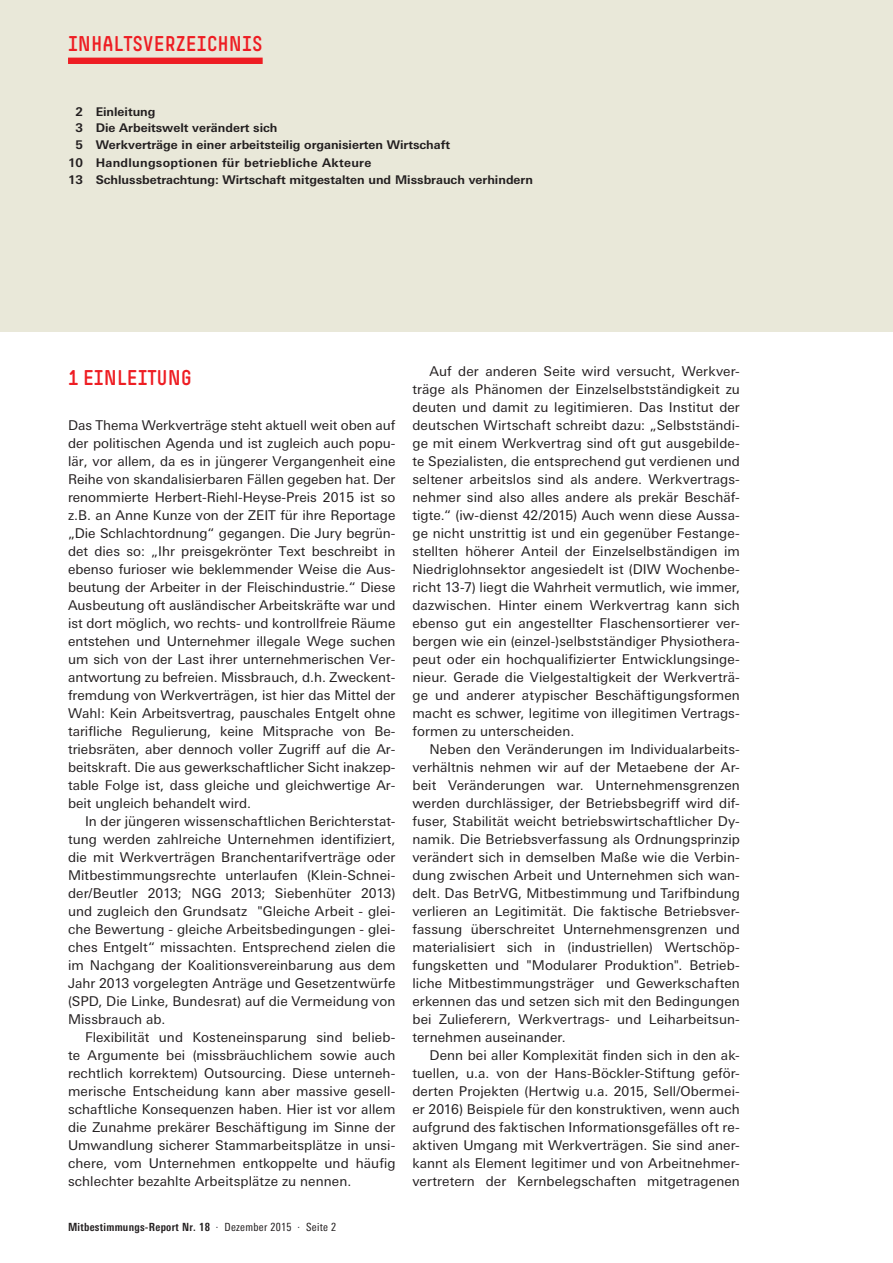
<style>
.page{position:relative;width:893px;height:1263px;background:#fff}
.page>*{position:absolute;margin:0;border:0;box-sizing:border-box;transform-origin:0 0}
.Headline_Rubriken_mi{font:21px "Simple HBS";color:#ee1d23}
.Headline_1___Inhalt{font:21px "Simple HBS";color:#ee1d23}
.Copytext_mit_Einzug{font:13.5px/18px "Univers Next Pro";letter-spacing:.005em;color:#231f20;text-align:justify}
.Copytext_ohne_Einzug{font:13.5px/18px "Univers Next Pro";color:#231f20;text-align:justify}
.Inhaltsverzeichnis{font:700 12px "Univers Next Pro";color:#231f20}
.Inhaltsverzeichnis-2{font:700 12px "Univers Next Pro";letter-spacing:.025em;color:#231f20}
.t1{font:700 condensed 11.25px "Univers Next Pro";letter-spacing:.025em;color:#231f20}
.s1{font-weight:400}
</style>
<div class="page">
<div style="left:0;top:0;width:893px;height:331px;background:#e9e8d9"></div>
<div style="left:68px;top:58px;width:195px;height:6px;background:#ee1d23"></div>
<p class="Headline_Rubriken_mi" style="left:68px;top:32px;width:196px">INHALTSVERZEICHNIS</p>
<p class="Inhaltsverzeichnis" style="left:75px;top:105px;width:82px">2 Einleitung</p>
<p class="Inhaltsverzeichnis" style="left:75px;top:121px;width:204px">3 Die Arbeitswelt verändert sich</p>
<p class="Inhaltsverzeichnis" style="left:75px;top:138px;width:376px">5 Werkverträge in einer arbeitsteilig organisierten Wirtschaft</p>
<p class="Inhaltsverzeichnis-2" style="left:68px;top:156px;width:305px">10 Handlungsoptionen für betriebliche Akteure</p>
<p class="Inhaltsverzeichnis" style="left:68px;top:172px;width:466px">13 Schlussbetrachtung: Wirtschaft mitgestalten und Missbrauch verhindern</p>
<p class="Headline_1___Inhalt" style="left:68px;top:366px;width:125px">1 EINLEITUNG</p>
<p class="Copytext_ohne_Einzug" style="left:68px;top:417px;width:329px">Das Thema Werkverträge steht aktuell weit oben auf der politischen Agenda und ist zugleich auch popu&shy;lär, vor allem, da es in jüngerer Vergangenheit eine Reihe von skandalisierbaren Fällen gegeben hat. Der renommierte Herbert-Riehl-Heyse-Preis 2015 ist so z.B. an Anne Kunze von der ZEIT für ihre Reportage „Die Schlachtordnung“ gegangen. Die Jury begrün&shy;det dies so: „Ihr preisgekrönter Text beschreibt in ebenso furioser wie beklemmender Weise die Aus&shy;beutung der Arbeiter in der Fleischindustrie.“ Diese Ausbeutung oft ausländischer Arbeitskräfte war und ist dort möglich, wo rechts- und kontrollfreie Räume entstehen und Unternehmer illegale Wege suchen um sich von der Last ihrer unternehmerischen Ver&shy;antwortung zu befreien. Missbrauch, d.h. Zweckent&shy;fremdung von Werkverträgen, ist hier das Mittel der Wahl: Kein Arbeitsvertrag, pauschales Entgelt ohne tarifliche Regulierung, keine Mitsprache von Be&shy;triebsräten, aber dennoch voller Zugriff auf die Ar&shy;beitskraft. Die aus gewerkschaftlicher Sicht inakzep&shy;table Folge ist, dass gleiche und gleichwertige Ar&shy;beit ungleich behandelt wird.</p>
<p class="Copytext_mit_Einzug" style="left:68px;top:813px;width:329px;text-indent:17px">In der jüngeren wissenschaftlichen Berichterstat&shy;tung werden zahlreiche Unternehmen identifiziert, die mit Werkverträgen Branchentarifverträge oder Mitbestimmungsrechte unterlaufen (Klein-Schnei&shy;der/Beutler 2013; NGG 2013; Siebenhüter 2013) und zugleich den Grundsatz "Gleiche Arbeit - glei&shy;che Bewertung - gleiche Arbeitsbedingungen - glei&shy;ches Entgelt“ missachten. Entsprechend zielen die im Nachgang der Koalitionsvereinbarung aus dem Jahr 2013 vorgelegten Anträge und Gesetzentwürfe (SPD, Die Linke, Bundesrat) auf die Vermeidung von Missbrauch ab.</p>
<p class="Copytext_mit_Einzug" style="left:68px;top:1029px;width:329px;text-indent:17px">Flexibilität und Kosteneinsparung sind belieb&shy;te Argumente bei (missbräuchlichem sowie auch rechtlich korrektem) Outsourcing. Diese unterneh&shy;merische Entscheidung kann aber massive gesell&shy;schaftliche Konsequenzen haben. Hier ist vor allem die Zunahme prekärer Beschäftigung im Sinne der Umwandlung sicherer Stammarbeitsplätze in unsi&shy;chere, vom Unternehmen entkoppelte und häufig schlechter bezahlte Arbeitsplätze zu nennen.</p>
<p class="t1" style="left:68px;top:1221px;width:270px">Mitbestimmungs-Report Nr. 18 <span class="s1">· Dezember 2015 · Seite 2</span></p>
<p class="Copytext_mit_Einzug" style="left:412px;top:363px;width:329px;text-indent:17px">Auf der anderen Seite wird versucht, Werkver&shy;träge als Phänomen der Einzelselbstständigkeit zu deuten und damit zu legitimieren. Das Institut der deutschen Wirtschaft schreibt dazu: „Selbstständi&shy;ge mit einem Werkvertrag sind oft gut ausgebilde&shy;te Spezialisten, die entsprechend gut verdienen und seltener arbeitslos sind als andere. Werkvertrags&shy;nehmer sind also alles andere als prekär Beschäf&shy;tigte.“ (iw-dienst 42/2015) Auch wenn diese Aussa&shy;ge nicht unstrittig ist und ein gegenüber Festange&shy;stellten höherer Anteil der Einzelselbständigen im Niedriglohnsektor angesiedelt ist (DIW Wochenbe&shy;richt 13-7) liegt die Wahrheit vermutlich, wie immer, dazwischen. Hinter einem Werkvertrag kann sich ebenso gut ein angestellter Flaschensortierer ver&shy;bergen wie ein (einzel-)selbstständiger Physiothera&shy;peut oder ein hochqualifizierter Entwicklungsinge&shy;nieur. Gerade die Vielgestaltigkeit der Werkverträ&shy;ge und anderer atypischer Beschäftigungsformen macht es schwer, legitime von illegitimen Vertrags&shy;formen zu unterscheiden.</p>
<p class="Copytext_mit_Einzug" style="left:412px;top:741px;width:329px;text-indent:17px">Neben den Veränderungen im Individualarbeits&shy;verhältnis nehmen wir auf der Metaebene der Ar&shy;beit Veränderungen war. Unternehmensgrenzen werden durchlässiger, der Betriebsbegriff wird dif&shy;fuser, Stabilität weicht betriebswirtschaftlicher Dy&shy;namik. Die Betriebsverfassung als Ordnungsprinzip verändert sich in demselben Maße wie die Verbin&shy;dung zwischen Arbeit und Unternehmen sich wan&shy;delt. Das BetrVG, Mitbestimmung und Tarifbindung verlieren an Legitimität. Die faktische Betriebsver&shy;fassung überschreitet Unternehmensgrenzen und materialisiert sich in (industriellen) Wertschöp&shy;fungsketten und "Modularer Produktion". Betrieb&shy;liche Mitbestimmungsträger und Gewerkschaften erkennen das und setzen sich mit den Bedingungen bei Zulieferern, Werkvertrags- und Leiharbeitsun&shy;ternehmen auseinander.</p>
<p class="Copytext_mit_Einzug" style="left:412px;top:1047px;width:329px;text-indent:17px">Denn bei aller Komplexität finden sich in den ak&shy;tuellen, u.a. von der Hans-Böckler-Stiftung geför&shy;derten Projekten (Hertwig u.a. 2015, Sell/Obermei&shy;er 2016) Beispiele für den konstruktiven, wenn auch aufgrund des faktischen Informationsgefälles oft re&shy;aktiven Umgang mit Werkverträgen. Sie sind aner&shy;kannt als Element legitimer und von Arbeitnehmer&shy;vertretern der Kernbelegschaften mitgetragenen</p>
</div>
